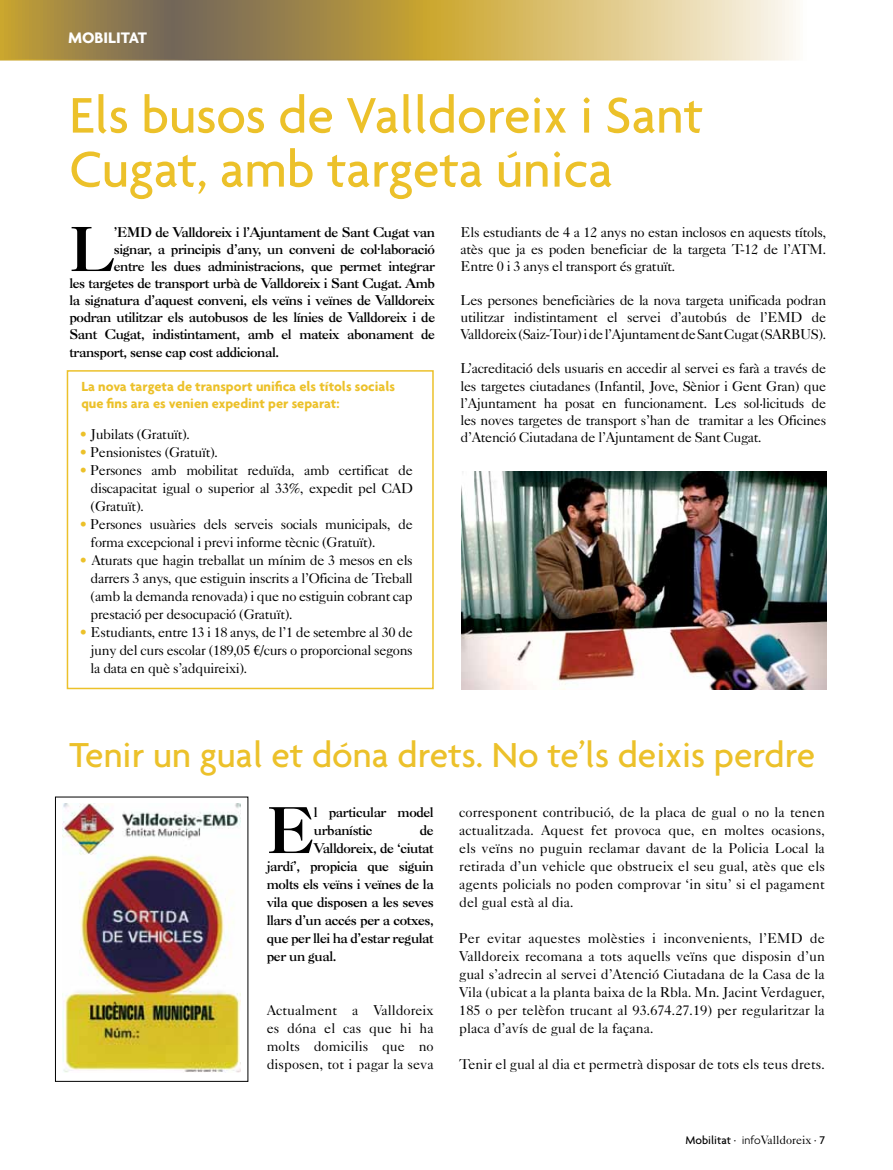
<style>
.page{position:relative;width:893px;height:1170px;background:#fff}
.page>*{position:absolute;margin:0;border:0;box-sizing:border-box;transform-origin:0 0}
.t1{font:700 63px "Caslon BT";color:#000}
.t2{font:700 60.6px "Caslon BT";color:#000}
.t3{font:500 54px/54px "Agenda";color:#ecc12a}
.t4{font:500 37.5px "Agenda";color:#ecc12a}
.t5{font:700 16.5px "Agenda";color:#fff}
.t6{font:14.25px/18px "Caslon Five Forty";letter-spacing:-.025em;color:#000;text-align:justify}
.t7{font:700 14.25px/17.1px "Agenda";color:#ecc12a}
.t8{font:14.25px "Caslon Five Forty";color:#000}
.t9{font:700 13.5px/18px "Caslon BT";letter-spacing:-.025em;color:#000}
.t10{font:500 12px "Agenda";color:#000}
.s1{color:#ecc12a}
.s2{font-weight:300}
.s3{font-family:"Caslon Five Forty";font-weight:400}
</style>
<div class="page">
<svg style="left:1px;top:0;width:795px;height:61px;background:#bca669"></svg>
<hr style="left:0;top:0;width:1px;height:61px;background:#cba72e">
<img style="left:462px;top:471px;width:364px;height:218px">
<div style="left:67px;top:370px;width:367px;height:319px;border:2px solid #ecc12a"></div>
<img style="left:62px;top:803px;width:179px;height:269px">
<div style="left:55px;top:796px;width:193px;height:285px;border:1px solid #000"></div>
<p class="t5" style="left:68px;top:27px;width:81px">MOBILITAT</p>
<h3 class="t3" style="left:69px;top:87px;width:635px">Els busos de Valldoreix i Sant<br>Cugat, amb targeta única</h3>
<h2 class="t2" style="left:69px;top:212px;width:47px">L</h2>
<p class="t9" style="left:114px;top:223px;width:323px">’EMD de Valldoreix i l’Ajuntament de Sant Cugat van</p>
<p class="t9" style="left:114px;top:240px;width:323px">signar, a principis d’any, un conveni de col·laboració</p>
<p class="t9" style="left:114px;top:257px;width:323px">entre les dues administracions, que permet integrar</p>
<p class="t9" style="left:69px;top:274px;width:367px">les targetes de transport urbà de Valldoreix i Sant Cugat. Amb</p>
<p class="t9" style="left:69px;top:291px;width:367px">la signatura d’aquest conveni, els veïns i veïnes de Valldoreix</p>
<p class="t9" style="left:69px;top:308px;width:367px">podran utilitzar els autobusos de les línies de Valldoreix i de</p>
<p class="t9" style="left:69px;top:325px;width:367px">Sant Cugat, indistintament, amb el mateix abonament de</p>
<p class="t9" style="left:69px;top:342px;width:211px">transport, sense cap cost addicional.</p>
<p class="t7" style="left:81px;top:377px;width:315px">La nova targeta de transport unifica els títols socials que fins ara es venien expedint per separat:</p>
<p class="t6" style="left:80px;top:425px;width:112px"><span class="s1">•</span> Jubilats (Gratuït).</p>
<p class="t6" style="left:80px;top:443px;width:140px"><span class="s1">•</span> Pensionistes (Gratuït).</p>
<p class="t6" style="left:91px;top:461px;width:324px;text-indent:-11px"><span class="s1">•</span> Persones amb mobilitat reduïda, amb certificat de discapacitat igual o superior al 33%, expedit pel CAD (Gratuït).</p>
<p class="t6" style="left:91px;top:515px;width:324px;text-indent:-11px"><span class="s1">•</span> Persones usuàries dels serveis socials municipals, de forma excepcional i previ informe tècnic (Gratuït).</p>
<p class="t6" style="left:91px;top:551px;width:324px;text-indent:-11px"><span class="s1">•</span> Aturats que hagin treballat un mínim de 3 mesos en els darrers 3 anys, que estiguin inscrits a l’Oficina de Treball (amb la demanda renovada) i que no estiguin cobrant cap prestació per desocupació (Gratuït).</p>
<p class="t6" style="left:91px;top:623px;width:324px;text-indent:-11px"><span class="s1">•</span> Estudiants, entre 13 i 18 anys, de l’1 de setembre al 30 de juny del curs escolar (189,05 €/curs o proporcional segons la data en què s’adquireixi).</p>
<p class="t6" style="left:461px;top:223px;width:367px;line-height:17.1px">Els estudiants de 4 a 12 anys no estan inclosos en aquests títols, atès que ja es poden beneficiar de la targeta T-12 de l’ATM.<br>Entre 0 i 3 anys el transport és gratuït.</p>
<p class="t6" style="left:461px;top:291px;width:367px;line-height:17.1px">Les persones beneficiàries de la nova targeta unificada podran utilitzar indistintament el servei d’autobús de l’EMD de Valldoreix (Saiz-Tour) i de l’Ajuntament de Sant Cugat (SARBUS).</p>
<p class="t6" style="left:461px;top:360px;width:367px;line-height:17.1px">L’acreditació dels usuaris en accedir al servei es farà a través de les targetes ciutadanes (Infantil, Jove, Sènior i Gent Gran) que l’Ajuntament ha posat en funcionament. Les sol·licituds de les noves targetes de transport s’han de tramitar a les Oficines d’Atenció Ciutadana de l’Ajuntament de Sant Cugat.</p>
<h3 class="t4" style="left:69px;top:732px;width:747px">Tenir un gual et dóna drets. No te’ls deixis perdre</h3>
<h1 class="t1" style="left:267px;top:792px;width:50px">E</h1>
<p class="t9" style="left:314px;top:803px;width:121px">l particular model urbanístic</p>
<p class="t9" style="left:420px;top:821px;width:15px">de</p>
<p class="t9" style="left:314px;top:839px;width:121px">Valldoreix, de ‘ciutat</p>
<p class="t9" style="left:267px;top:857px;width:168px">jardí’, propicia que siguin</p>
<p class="t9" style="left:267px;top:875px;width:168px">molts els veïns i veïnes de la</p>
<p class="t9" style="left:267px;top:893px;width:168px">vila que disposen a les seves</p>
<p class="t9" style="left:267px;top:911px;width:169px">llars d’un accés per a cotxes,</p>
<p class="t9" style="left:267px;top:929px;width:168px">que per llei ha d’estar regulat</p>
<p class="t9" style="left:267px;top:947px;width:71px">per un gual.</p>
<p class="t6" style="left:267px;top:1001px;width:169px">Actualment a Valldoreix es dóna el cas que hi ha molts domicilis que no disposen, tot i pagar la seva</p>
<p class="t6" style="left:459px;top:803px;width:367px">corresponent contribució, de la placa de gual o no la tenen actualitzada. Aquest fet provoca que, en moltes ocasions, els veïns no puguin reclamar davant de la Policia Local la retirada d’un vehicle que obstrueix el seu gual, atès que els agents policials no poden comprovar ‘in situ’ si el pagament del gual està al dia.</p>
<p class="t6" style="left:459px;top:929px;width:367px">Per evitar aquestes molèsties i inconvenients, l’EMD de Valldoreix recomana a tots aquells veïns que disposin d’un gual s’adrecin al servei d’Atenció Ciutadana de la Casa de la Vila (ubicat a la planta baixa de la Rbla. Mn. Jacint Verdaguer, 185 o per telèfon trucant al 93.674.27.19) per regularitzar la placa d’avís de gual de la façana.</p>
<p class="t8" style="left:459px;top:1055px;width:367px">Tenir el gual al dia et permetrà disposar de tots els teus drets.</p>
<p class="t10" style="left:685px;top:1132px;width:141px">Mobilitat · <span class="s2">info</span><span class="s3">Valldoreix</span> · 7</p>
</div>
